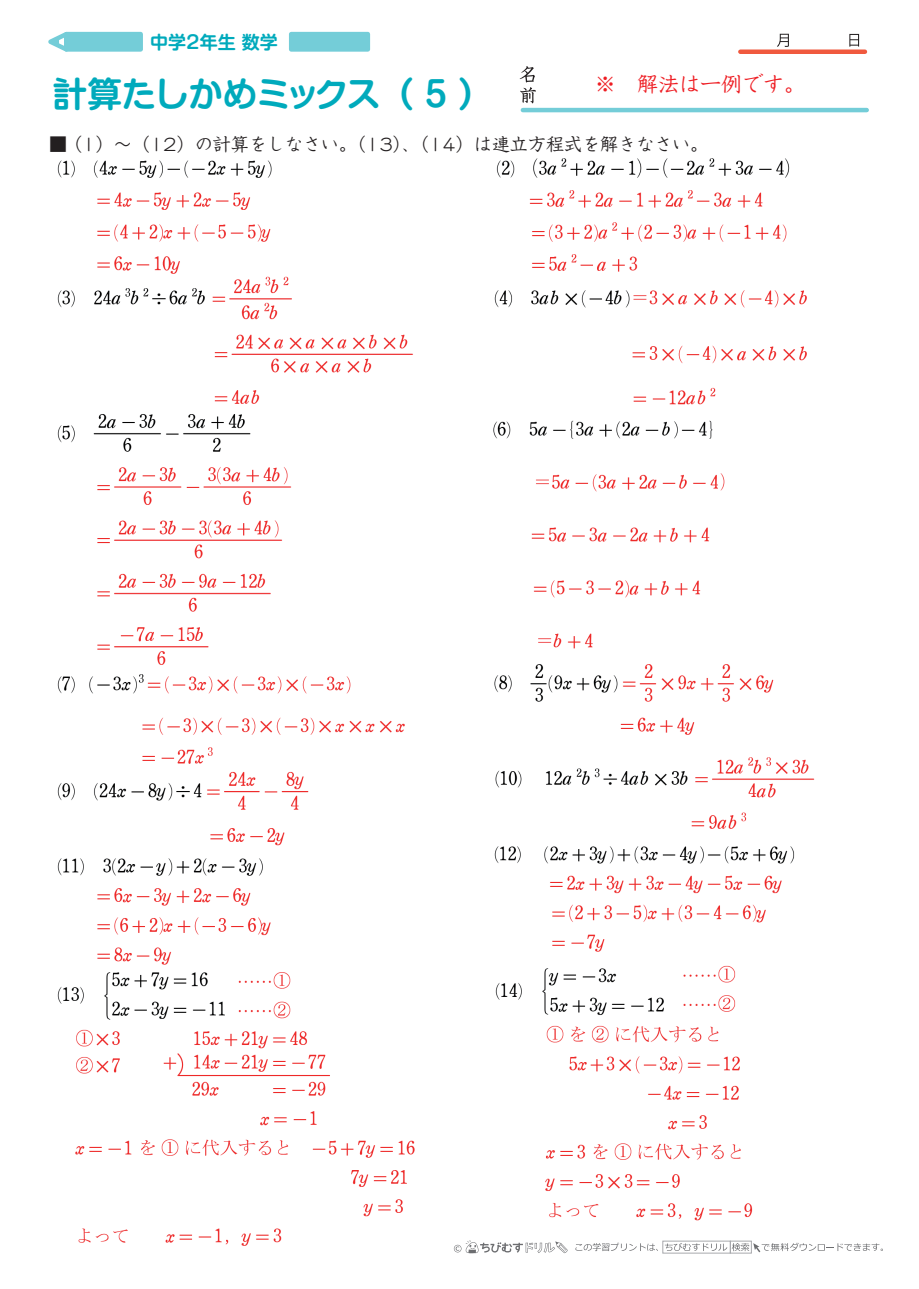
<style>
.page{position:relative;width:919px;height:1289px;background:#fff}
.page>*{position:absolute;margin:0;border:0;box-sizing:border-box;transform-origin:0 0}
.t1{font:700 34.5px "G Shin M Go Pro De";letter-spacing:-.03em;color:#00aabc}
.t2{font:21px "G Kyoka ICA Pro";color:#ee1d23}
.t3{font:18px "G Kyoka ICA Pro";color:#231f20}
.t4{font:700 18px "G Shin M Go Pro De";color:#00aabc}
</style>
<div class="page">
<img style="left:494px;top:290px;width:313px;height:115px">
<img style="left:494px;top:664px;width:280px;height:71px">
<img style="left:495px;top:757px;width:320px;height:72px">
<img style="left:494px;top:846px;width:301px;height:106px">
<img style="left:495px;top:965px;width:258px;height:256px">
<img style="left:58px;top:160px;width:214px;height:114px">
<img style="left:58px;top:276px;width:355px;height:128px">
<img style="left:58px;top:414px;width:234px;height:251px">
<img style="left:58px;top:674px;width:347px;height:90px">
<img style="left:58px;top:771px;width:251px;height:75px">
<img style="left:58px;top:858px;width:213px;height:107px">
<img style="left:58px;top:972px;width:357px;height:274px">
<img style="left:496px;top:158px;width:294px;height:114px">
<img style="left:493px;top:420px;width:225px;height:229px">
<img style="left:720px;top:473px;width:5px;height:18px">
<hr style="left:523px;top:108px;width:343px;height:4px;background:#74cdd8">
<div style="left:740px;top:49px;width:124px;height:5px;background:#f0593e"></div>
<svg style="left:519px;top:66px;width:17px;height:37px"></svg>
<div style="left:64px;top:32px;width:79px;height:20px;background:#74cdd8"></div>
<div style="left:289px;top:32px;width:81px;height:20px;background:#74cdd8"></div>
<svg style="left:48px;top:31px;width:24px;height:21px"></svg>
<svg style="left:777px;top:34px;width:11px;height:13px"></svg>
<svg style="left:849px;top:34px;width:10px;height:13px"></svg>
<svg style="left:575px;top:1242px;width:83px;height:8px"></svg>
<svg style="left:454px;top:1240px;width:113px;height:13px"></svg>
<div style="left:662px;top:1240px;width:68px;height:13px;border:1px solid #a8a9ad"></div>
<div style="left:730px;top:1240px;width:21px;height:13px;border:1px solid #a8a9ad"></div>
<svg style="left:664px;top:1242px;width:218px;height:10px"></svg>
<p class="t4" style="left:150px;top:28px;width:129px">中学2年生 数学</p>
<h1 class="t1" style="left:53px;top:66px;width:441px">計算たしかめミックス （ ５ ）</h1>
<p class="t3" style="left:49px;top:130px;width:660px">■ （1）～（12）の計算をしなさい。（13）、（14）は連立方程式を解きなさい。</p>
<p class="t2" style="left:595px;top:68px;width:212px">※　解法は一例です。</p>
</div>
